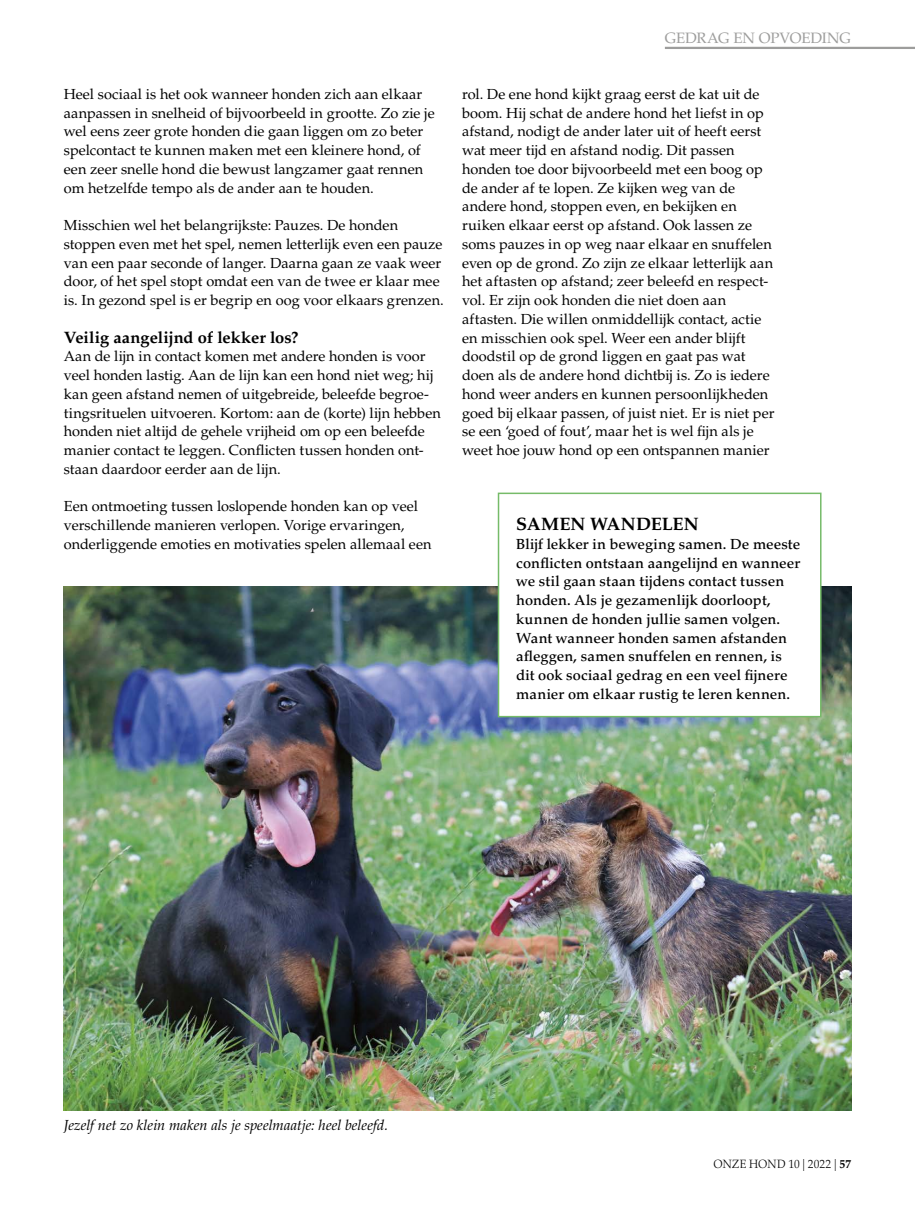
<style>
.page{position:relative;width:915px;height:1212px;background:#fff}
.page>*{position:absolute;margin:0;border:0;box-sizing:border-box;transform-origin:0 0}
.t1{font:700 18px "Palatino LT Std";letter-spacing:.005em;color:#000}
.t2{font:700 16.5px "Palatino LT Std";letter-spacing:-.005em;color:#000}
.t3{font:15px "Palatino LT Std";letter-spacing:-.01em;color:#9d9d9c}
.t4{font:14.55px/18.8px "Palatino LT Std";color:#000}
.t5{font:500 14.55px/18.8px "Palatino LT Std";letter-spacing:.005em;color:#000}
.t6{font:italic 14.55px "Palatino LT Std";color:#000}
.t7{font:300 12px "Palatino LT Std";letter-spacing:.01em;color:#000;scale:.95 1}
.s1{font-weight:700}
</style>
<div class="page">
<img style="left:64px;top:586px;width:786px;height:525px">
<div style="left:498px;top:493px;width:322px;height:224px;background:#fff"></div>
<div style="left:497px;top:493px;width:324px;height:224px;border:2px solid #76bb69"></div>
<hr style="left:664px;top:47px;width:250px;height:2px;background:#9d9d9c">
<p class="t4" style="left:64px;top:85px;width:372px">Heel sociaal is het ook wanneer honden zich aan elkaar aanpassen in snelheid of bijvoorbeeld in grootte. Zo zie je wel eens zeer grote honden die gaan liggen om zo beter spelcontact te kunnen maken met een kleinere hond, of een zeer snelle hond die bewust langzamer gaat rennen om hetzelfde tempo als de ander aan te houden.</p>
<p class="t4" style="left:64px;top:216px;width:381px">Misschien wel het belangrijkste: Pauzes. De honden stoppen even met het spel, nemen letterlijk even een pauze van een paar seconde of langer. Daarna gaan ze vaak weer door, of het spel stopt omdat een van de twee er klaar mee is. In gezond spel is er begrip en oog voor elkaars grenzen.</p>
<p class="t2" style="left:64px;top:327px;width:236px">Veilig aangelijnd of lekker los?</p>
<p class="t4" style="left:64px;top:347px;width:378px">Aan de lijn in contact komen met andere honden is voor veel honden lastig. Aan de lijn kan een hond niet weg; hij kan geen afstand nemen of uitgebreide, beleefde begroe&shy;tingsrituelen uitvoeren. Kortom: aan de (korte) lijn hebben honden niet altijd de gehele vrijheid om op een beleefde manier contact te leggen. Conflicten tussen honden ont&shy;staan daardoor eerder aan de lijn.</p>
<p class="t4" style="left:64px;top:497px;width:369px">Een ontmoeting tussen loslopende honden kan op veel verschillende manieren verlopen. Vorige ervaringen, onderliggende emoties en motivaties spelen allemaal een</p>
<p class="t3" style="left:664px;top:29px;width:188px">GEDRAG EN OPVOEDING</p>
<p class="t4" style="left:462px;top:85px;width:314px">rol. De ene hond kijkt graag eerst de kat uit de boom. Hij schat de andere hond het liefst in op afstand, nodigt de ander later uit of heeft eerst wat meer tijd en afstand nodig. Dit passen honden toe door bijvoorbeeld met een boog op de ander af te lopen. Ze kijken weg van de andere hond, stoppen even, en bekijken en ruiken elkaar eerst op afstand. Ook lassen ze soms pauzes in op weg naar elkaar en snuffelen even op de grond. Zo zijn ze elkaar letterlijk aan het aftasten op afstand; zeer beleefd en respect&shy;vol. Er zijn ook honden die niet doen aan aftasten. Die willen onmiddellijk contact, actie en misschien ook spel. Weer een ander blijft doodstil op de grond liggen en gaat pas wat doen als de andere hond dichtbij is. Zo is iedere hond weer anders en kunnen persoonlijkheden goed bij elkaar passen, of juist niet. Er is niet per se een ‘goed of fout’, maar het is wel fijn als je weet hoe jouw hond op een ontspannen manier</p>
<p class="t1" style="left:516px;top:513px;width:184px">SAMEN WANDELEN</p>
<p class="t5" style="left:516px;top:535px;width:285px">Blijf lekker in beweging samen. De meeste conflicten ontstaan aangelijnd en wanneer we stil gaan staan tijdens contact tussen honden. Als je gezamenlijk doorloopt, kunnen de honden jullie samen volgen.<br>Want wanneer honden samen afstanden afleggen, samen snuffelen en rennen, is dit ook sociaal gedrag en een veel fijnere manier om elkaar rustig te leren kennen.</p>
<p class="t6" style="left:64px;top:1117px;width:326px">Jezelf net zo klein maken als je speelmaatje: heel beleefd.</p>
<p class="t7" style="left:713px;top:1157px;width:146px">ONZE HOND 10 | 2022 | <span class="s1">57</span></p>
</div>
